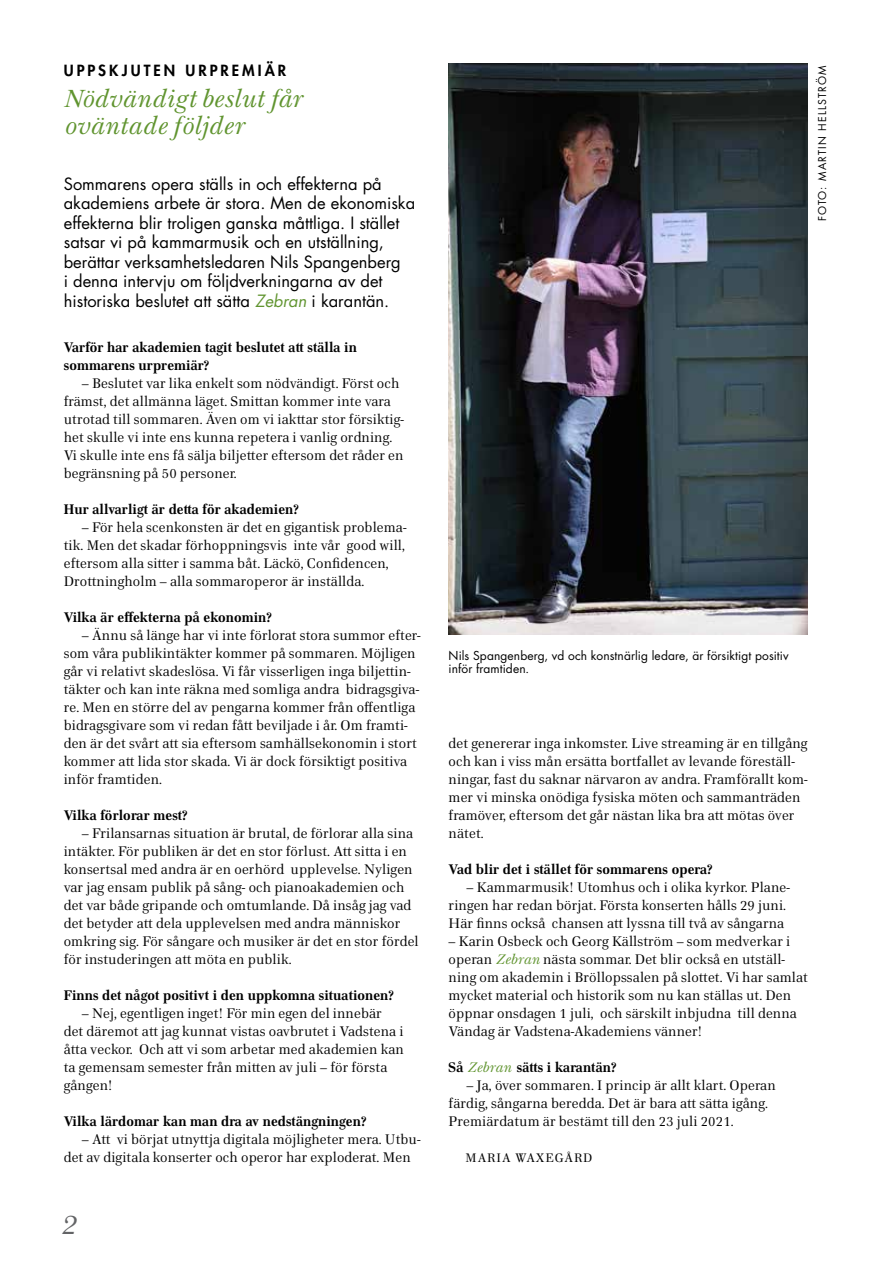
<style>
.page{position:relative;width:893px;height:1263px;background:#fff}
.page>*{position:absolute;margin:0;border:0;box-sizing:border-box;transform-origin:0 0}
.t1{font:italic 27px "Home Text";color:#636466}
.t2{font:italic 24px/27px "Home Text";color:#60942f}
.t3{font:16.5px/19.5px "Futura Std";color:#000}
.t4{font:800 15px "Futura Std";letter-spacing:.2em;color:#000}
.t5{font:13.5px/18px "Home Text";letter-spacing:.01em;color:#000}
.t6{font:700 13.5px/18px "Home Text";letter-spacing:.01em;color:#000}
.t7{font:12px/13.5px "Futura Std";letter-spacing:.005em;color:#000}
.t8{font:12px "Home Text";letter-spacing:.075em;color:#000}
.t9{font:10.5px "Futura Std";letter-spacing:.115em;color:#000}
.s1{font-style:italic;color:#60942f}
.s2{font-weight:400;font-style:italic;color:#60942f}
</style>
<div class="page">
<img style="left:449px;top:64px;width:359px;height:571px">
<p class="t4" style="left:64px;top:61px;width:224px">UPPSKJUTEN URPREMIÄR</p>
<h2 class="t2" style="left:64px;top:86px;width:240px">Nödvändigt beslut får oväntade följder</h2>
<p class="t3" style="left:64px;top:174px;width:353px">Sommarens opera ställs in och effekterna på akademiens arbete är stora. Men de ekonomiska effekterna blir troligen ganska måttliga. I stället satsar vi på kammarmusik och en utställning, berättar verksamhetsledaren Nils Spangenberg<br>i denna intervju om följdverkningarna av det historiska beslutet att sätta <span class="s1">Zebran</span> i karantän.</p>
<p class="t6" style="left:64px;top:338px;width:295px">Varför har akademien tagit beslutet att ställa in sommarens urpremiär?</p>
<p class="t5" style="left:64px;top:374px;width:342px;text-indent:18px">– Beslutet var lika enkelt som nödvändigt. Först och främst, det allmänna läget. Smittan kommer inte vara utrotad till sommaren. Även om vi iakttar stor försiktig&shy;het skulle vi inte ens kunna repetera i vanlig ordning.<br>Vi skulle inte ens få sälja biljetter eftersom det råder en begränsning på 50 personer.</p>
<p class="t6" style="left:64px;top:500px;width:237px">Hur allvarligt är detta för akademien?</p>
<p class="t5" style="left:64px;top:518px;width:344px;text-indent:18px">– För hela scenkonsten är det en gigantisk problema&shy;tik. Men det skadar förhoppningsvis inte vår good will, eftersom alla sitter i samma båt. Läckö, Confidencen, Drottningholm – alla sommaroperor är inställda.</p>
<p class="t6" style="left:64px;top:608px;width:210px">Vilka är effekterna på ekonomin?</p>
<p class="t5" style="left:64px;top:626px;width:358px;text-indent:18px">– Ännu så länge har vi inte förlorat stora summor efter&shy;som våra publikintäkter kommer på sommaren. Möjligen går vi relativt skadeslösa. Vi får visserligen inga biljettin&shy;täkter och kan inte räkna med somliga andra bidragsgiva&shy;re. Men en större del av pengarna kommer från offentliga bidragsgivare som vi redan fått beviljade i år. Om framti&shy;den är det svårt att sia eftersom samhällsekonomin i stort kommer att lida stor skada. Vi är dock försiktigt positiva inför framtiden.</p>
<p class="t6" style="left:64px;top:806px;width:126px">Vilka förlorar mest?</p>
<p class="t5" style="left:64px;top:824px;width:356px;text-indent:18px">– Frilansarnas situation är brutal, de förlorar alla sina intäkter. För publiken är det en stor förlust. Att sitta i en konsertsal med andra är en oerhörd upplevelse. Nyligen var jag ensam publik på sång- och pianoakademien och det var både gripande och omtumlande. Då insåg jag vad det betyder att dela upplevelsen med andra människor omkring sig. För sångare och musiker är det en stor fördel för instuderingen att möta en publik.</p>
<p class="t6" style="left:64px;top:986px;width:332px">Finns det något positivt i den uppkomna situationen?</p>
<p class="t5" style="left:64px;top:1004px;width:342px;text-indent:18px">– Nej, egentligen inget! För min egen del innebär det däremot att jag kunnat vistas oavbrutet i Vadstena i åtta veckor. Och att vi som arbetar med akademien kan ta gemensam semester från mitten av juli – för första gången!</p>
<p class="t6" style="left:64px;top:1112px;width:304px">Vilka lärdomar kan man dra av nedstängningen?</p>
<p class="t5" style="left:64px;top:1130px;width:358px;text-indent:18px">– Att vi börjat utnyttja digitala möjligheter mera. Utbu&shy;det av digitala konserter och operor har exploderat. Men</p>
<h1 class="t1" style="left:61px;top:1207px;width:17px">2</h1>
<p class="t9" style="left:816px;top:221px;width:157px;rotate:-90deg">FOTO: MARTIN HELLSTRÖM</p>
<p class="t7" style="left:449px;top:649px;width:341px">Nils Spangenberg, vd och konstnärlig ledare, är försiktigt positiv inför framtiden.</p>
<p class="t5" style="left:449px;top:734px;width:361px">det genererar inga inkomster. Live streaming är en tillgång och kan i viss mån ersätta bortfallet av levande föreställ&shy;ningar, fast du saknar närvaron av andra. Framförallt kom&shy;mer vi minska onödiga fysiska möten och sammanträden framöver, eftersom det går nästan lika bra att mötas över nätet.</p>
<p class="t6" style="left:449px;top:860px;width:266px">Vad blir det i stället för sommarens opera?</p>
<p class="t5" style="left:449px;top:878px;width:343px;text-indent:18px">– Kammarmusik! Utomhus och i olika kyrkor. Plane&shy;ringen har redan börjat. Första konserten hålls 29 juni.<br>Här finns också chansen att lyssna till två av sångarna</p>
<p class="t5" style="left:449px;top:932px;width:361px">– Karin Osbeck och Georg Källström – som medverkar i operan <span class="s1">Zebran</span> nästa sommar. Det blir också en utställ&shy;ning om akademin i Bröllopssalen på slottet. Vi har samlat mycket material och historik som nu kan ställas ut. Den öppnar onsdagen 1 juli, och särskilt inbjudna till denna Vändag är Vadstena-Akademiens vänner!</p>
<p class="t6" style="left:449px;top:1058px;width:170px">Så <span class="s2">Zebran</span> sätts i karantän?</p>
<p class="t5" style="left:449px;top:1076px;width:329px;text-indent:18px">– Ja, över sommaren. I princip är allt klart. Operan färdig, sångarna beredda. Det är bara att sätta igång.<br>Premiärdatum är bestämt till den 23 juli 2021.</p>
<p class="t8" style="left:466px;top:1150px;width:128px">MARIA WAXEGÅRD</p>
</div>
